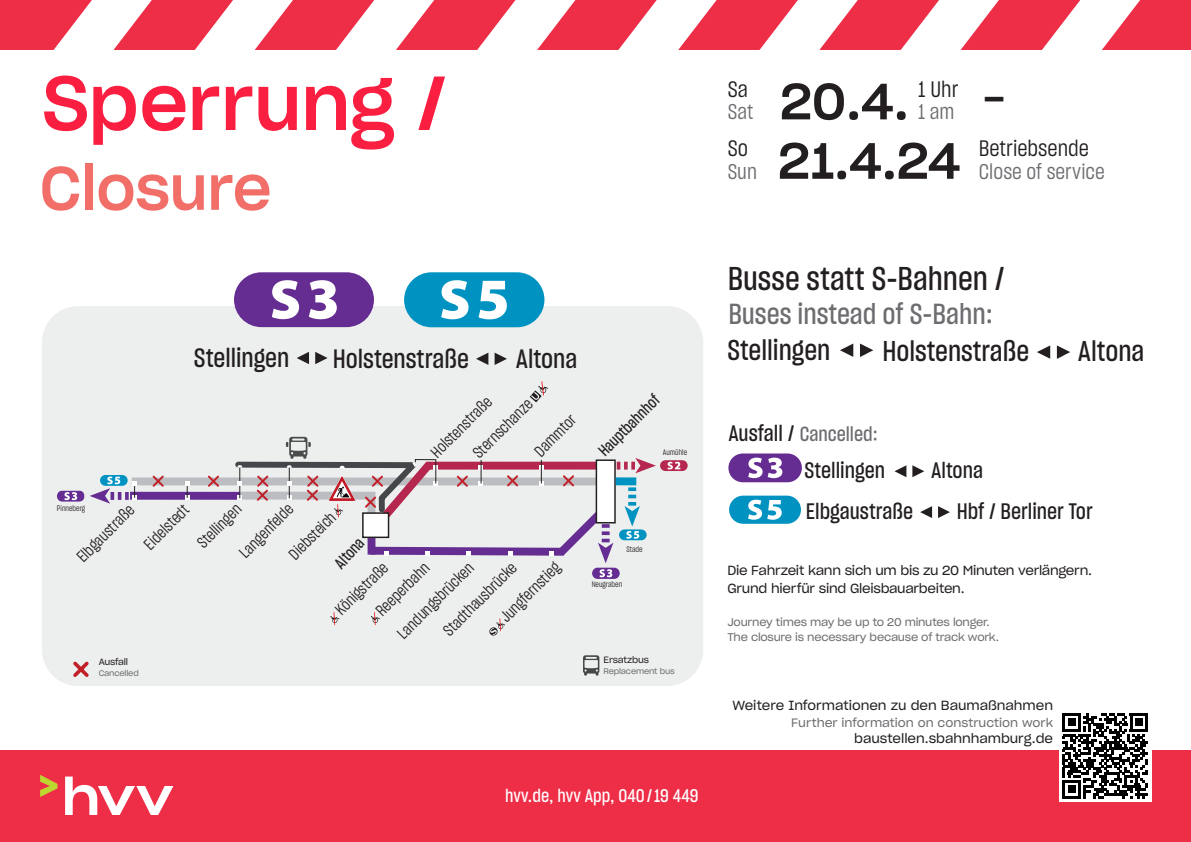
<style>
.page{position:relative;width:1191px;height:842px;background:#fff}
.page>*{position:absolute;margin:0;border:0;box-sizing:border-box;transform-origin:0 0}
.t1{font:75px "Sharp Grotesk Medium 20";color:#fa1e41}
.t2{font:60px "Sharp Grotesk Medium 20";letter-spacing:-.005em;color:#f26f69}
.t3{font:50px "Sharp Grotesk Medium 20";color:#231f20}
.t4{font:35px "Sharp Grotesk Medium 20";color:#231f20}
.t5{font:32.4px "Sharp Grotesk Medium 15";color:#231f20}
.t6{font:28.5px "Sharp Grotesk Medium 15";color:#6c6d70}
.t7{font:28.1px "Sharp Grotesk Medium 15";color:#231f20}
.t8{font:26.1px "Sharp Grotesk Medium 15";color:#231f20}
.t9{font:22px "Sharp Grotesk Medium 15";color:#231f20}
.t10{font:22px "Sharp Grotesk Book 15";color:#231f20}
.t11{font:21px "Sharp Grotesk Book 15";color:#6c6d70}
.t12{font:20px "Sharp Grotesk Medium 15";color:#6c6d70}
.t13{font:18px "Sharp Grotesk Medium 15";color:#fff}
.t14{font:15.8px/30.2px "Sharp Grotesk Book 15";color:#231f20;scale:.95 1}
.t15{font:15.8px "Sharp Grotesk Medium 15";color:#231f20;scale:.95 1}
.Einf__Abs{font:13px/18px "Sharp Grotesk Book 20";letter-spacing:-.015em;color:#231f20}
.t16{font:12px "Sharp Grotesk Book 20";color:#6c6d70}
.Einf__Abs-2{font:11px "Sharp Grotesk Book 20";letter-spacing:-.02em;color:#6c6d70}
.Einf__Abs-3{font:9px "Sharp Grotesk Book 20";letter-spacing:-.02em;color:#231f20}
.Einf__Abs-4{font:8px "Sharp Grotesk Book 20";letter-spacing:-.02em;color:#6c6d70}
.t17{font:7.9px "Sharp Grotesk Book 15";color:#231f20;scale:.95 1}
.s1{font-size:22px;color:#231f20}
</style>
<div class="page">
<svg style="left:0;top:0;width:92px;height:50px"></svg>
<svg style="left:113px;top:0;width:120px;height:50px"></svg>
<svg style="left:255px;top:0;width:120px;height:50px"></svg>
<svg style="left:396px;top:0;width:120px;height:50px"></svg>
<svg style="left:537px;top:0;width:120px;height:50px"></svg>
<svg style="left:678px;top:0;width:120px;height:50px"></svg>
<svg style="left:819px;top:0;width:120px;height:50px"></svg>
<svg style="left:960px;top:0;width:121px;height:50px"></svg>
<svg style="left:1102px;top:0;width:89px;height:50px"></svg>
<div style="left:0;top:750px;width:1191px;height:92px;background:#ee2d47"></div>
<svg style="left:65px;top:776px;width:108px;height:39px"></svg>
<svg style="left:40px;top:775px;width:18px;height:22px"></svg>
<div style="left:1059px;top:710px;width:92px;height:92px;background:#fff"></div>
<svg style="left:1062px;top:713px;width:85px;height:85px"></svg>
<div style="left:1067px;top:785px;width:8px;height:8px;background:#000"></div>
<div style="left:42px;top:306px;width:661px;height:380px;background:#edefee;border-radius:36px"></div>
<svg style="left:592px;top:568px;width:27px;height:11px"></svg>
<div style="left:130px;top:492px;width:110px;height:8px;background:#652d91"></div>
<div style="left:132px;top:477px;width:483px;height:8px;background:#bcbdc0"></div>
<div style="left:57px;top:490px;width:28px;height:12px;background:#652d91;border-radius:6px"></div>
<svg style="left:64px;top:492px;width:13px;height:8px"></svg>
<svg style="left:100px;top:475px;width:28px;height:11px"></svg>
<svg style="left:90px;top:476px;width:47px;height:28px"></svg>
<svg style="left:185px;top:481px;width:4px;height:19px"></svg>
<svg style="left:530px;top:381px;width:18px;height:21px"></svg>
<svg style="left:151px;top:475px;width:15px;height:12px"></svg>
<svg style="left:206px;top:475px;width:15px;height:12px"></svg>
<svg style="left:660px;top:460px;width:27px;height:11px"></svg>
<svg style="left:667px;top:462px;width:13px;height:7px"></svg>
<svg style="left:330px;top:612px;width:9px;height:13px"></svg>
<svg style="left:371px;top:612px;width:9px;height:13px"></svg>
<svg style="left:489px;top:618px;width:16px;height:18px"></svg>
<svg style="left:232px;top:437px;width:424px;height:140px"></svg>
<svg style="left:73px;top:661px;width:16px;height:16px"></svg>
<div style="left:234px;top:272px;width:140px;height:55px;background:#652d91;border-radius:27px"></div>
<svg style="left:272px;top:280px;width:27px;height:39px"></svg>
<svg style="left:309px;top:280px;width:28px;height:39px"></svg>
<div style="left:404px;top:272px;width:140px;height:55px;background:#0093c1;border-radius:27px"></div>
<svg style="left:441px;top:280px;width:27px;height:39px"></svg>
<svg style="left:478px;top:281px;width:29px;height:38px"></svg>
<svg style="left:920px;top:506px;width:12px;height:12px"></svg>
<svg style="left:938px;top:506px;width:12px;height:12px"></svg>
<div style="left:729px;top:496px;width:72px;height:28px;background:#0093c1;border-radius:14px"></div>
<svg style="left:748px;top:500px;width:33px;height:20px"></svg>
<svg style="left:894px;top:465px;width:12px;height:12px"></svg>
<svg style="left:912px;top:465px;width:12px;height:12px"></svg>
<div style="left:728px;top:453px;width:74px;height:29px;background:#652d91;border-radius:14px"></div>
<svg style="left:748px;top:458px;width:34px;height:20px"></svg>
<svg style="left:840px;top:344px;width:13px;height:13px"></svg>
<svg style="left:860px;top:344px;width:13px;height:13px"></svg>
<svg style="left:297px;top:352px;width:12px;height:12px"></svg>
<svg style="left:315px;top:352px;width:12px;height:12px"></svg>
<svg style="left:1037px;top:345px;width:13px;height:14px"></svg>
<svg style="left:1057px;top:345px;width:13px;height:14px"></svg>
<svg style="left:476px;top:353px;width:12px;height:12px"></svg>
<svg style="left:494px;top:353px;width:13px;height:12px"></svg>
<svg style="left:583px;top:655px;width:16px;height:20px"></svg>
<p class="t1" style="left:43px;top:40px;width:404px">Sperrung /</p>
<p class="t10" style="left:728px;top:74px;width:22px">Sa</p>
<p class="t3" style="left:780px;top:59px;width:130px">20.4.</p>
<p class="t10" style="left:918px;top:74px;width:42px">1 Uhr</p>
<p class="t4" style="left:983px;top:68px;width:24px">–</p>
<p class="t11" style="left:728px;top:97px;width:27px">Sat</p>
<p class="t11" style="left:918px;top:97px;width:38px">1 am</p>
<p class="t10" style="left:728px;top:133px;width:22px">So</p>
<p class="t3" style="left:778px;top:119px;width:184px">21.4.24</p>
<p class="t10" style="left:979px;top:133px;width:112px">Betriebsende</p>
<p class="t11" style="left:728px;top:157px;width:31px">Sun</p>
<p class="t11" style="left:979px;top:157px;width:127px">Close of service</p>
<p class="t2" style="left:40px;top:138px;width:233px">Closure</p>
<p class="t5" style="left:728px;top:256px;width:278px">Busse statt S-Bahnen /</p>
<p class="t6" style="left:728px;top:294px;width:266px">Buses instead of S-Bahn:</p>
<p class="t7" style="left:727px;top:330px;width:104px">Stellingen</p>
<p class="t7" style="left:1078px;top:332px;width:68px">Altona</p>
<p class="t8" style="left:333px;top:340px;width:138px">Holstenstraße</p>
<p class="t7" style="left:882px;top:332px;width:148px">Holstenstraße</p>
<p class="t8" style="left:194px;top:339px;width:97px">Stellingen</p>
<p class="t8" style="left:516px;top:340px;width:63px">Altona</p>
<p class="t14" style="left:443px;top:423px;width:82px;text-indent:-29px;rotate:-45deg">Holstenstraße<br>Sternschanze</p>
<p class="t14" style="left:526px;top:443px;width:56px;rotate:-45deg">Dammtor</p>
<p class="t15" style="left:593px;top:445px;width:84px;rotate:-45deg">Hauptbahnhof</p>
<p class="t17" style="left:663px;top:446px;width:27px">Aumühle</p>
<p class="t14" style="left:69px;top:548px;width:79px;rotate:-45deg">Elbgaustraße</p>
<p class="t14" style="left:136px;top:536px;width:61px;rotate:-45deg">Eidelstedt</p>
<p class="t14" style="left:189px;top:535px;width:59px;rotate:-45deg">Stellingen</p>
<p class="t14" style="left:231px;top:544px;width:74px;rotate:-45deg">Langenfelde</p>
<p class="t17" style="left:57px;top:503px;width:31px">Pinneberg</p>
<p class="t14" style="left:281px;top:546px;width:64px;rotate:-45deg">Diebsteich</p>
<p class="t15" style="left:329px;top:559px;width:39px;rotate:-48deg">Altona</p>
<p class="t14" style="left:492px;top:608px;width:83px;rotate:-45deg">Jungfernstieg</p>
<p class="t14" style="left:435px;top:622px;width:103px;rotate:-45deg">Stadthausbrücke</p>
<p class="t14" style="left:347px;top:582px;width:73px;line-height:29.2px;text-indent:-28px;rotate:-45deg">Königstraße<br>Reeperbahn</p>
<p class="t14" style="left:389px;top:625px;width:107px;rotate:-45deg">Landungsbrücken</p>
<p class="Einf__Abs-3" style="left:99px;top:655px;width:31px">Ausfall</p>
<p class="Einf__Abs-4" style="left:99px;top:667px;width:42px">Cancelled</p>
<p class="t17" style="left:626px;top:544px;width:19px">Stade</p>
<p class="t17" style="left:591px;top:579px;width:34px">Neugraben</p>
<p class="Einf__Abs-3" style="left:603px;top:653px;width:47px">Ersatzbus</p>
<p class="Einf__Abs-4" style="left:603px;top:664px;width:73px">Replacement bus</p>
<p class="t13" style="left:505px;top:783px;width:195px">hvv.de, hvv App, 040/19 449</p>
<p class="t12" style="left:728px;top:420px;width:151px"><span class="s1">Ausfall /</span> Cancelled:</p>
<p class="t9" style="left:804px;top:455px;width:82px">Stellingen</p>
<p class="t9" style="left:931px;top:455px;width:53px">Altona</p>
<p class="t9" style="left:806px;top:496px;width:109px">Elbgaustraße</p>
<p class="t9" style="left:956px;top:496px;width:137px">Hbf / Berliner Tor</p>
<p class="Einf__Abs" style="left:727px;top:561px;width:366px">Die Fahrzeit kann sich um bis zu 20 Minuten verlängern.<br>Grund hierfür sind Gleisbauarbeiten.</p>
<p class="Einf__Abs-2" style="left:727px;top:613px;width:264px">Journey times may be up to 20 minutes longer.</p>
<p class="Einf__Abs-2" style="left:727px;top:628px;width:273px">The closure is necessary because of track work.</p>
<p class="Einf__Abs" style="left:732px;top:695px;width:322px">Weitere Informationen zu den Baumaßnahmen</p>
<p class="t16" style="left:791px;top:713px;width:263px">Further information on construction work</p>
<p class="Einf__Abs" style="left:854px;top:729px;width:200px">baustellen.sbahnhamburg.de</p>
</div>
